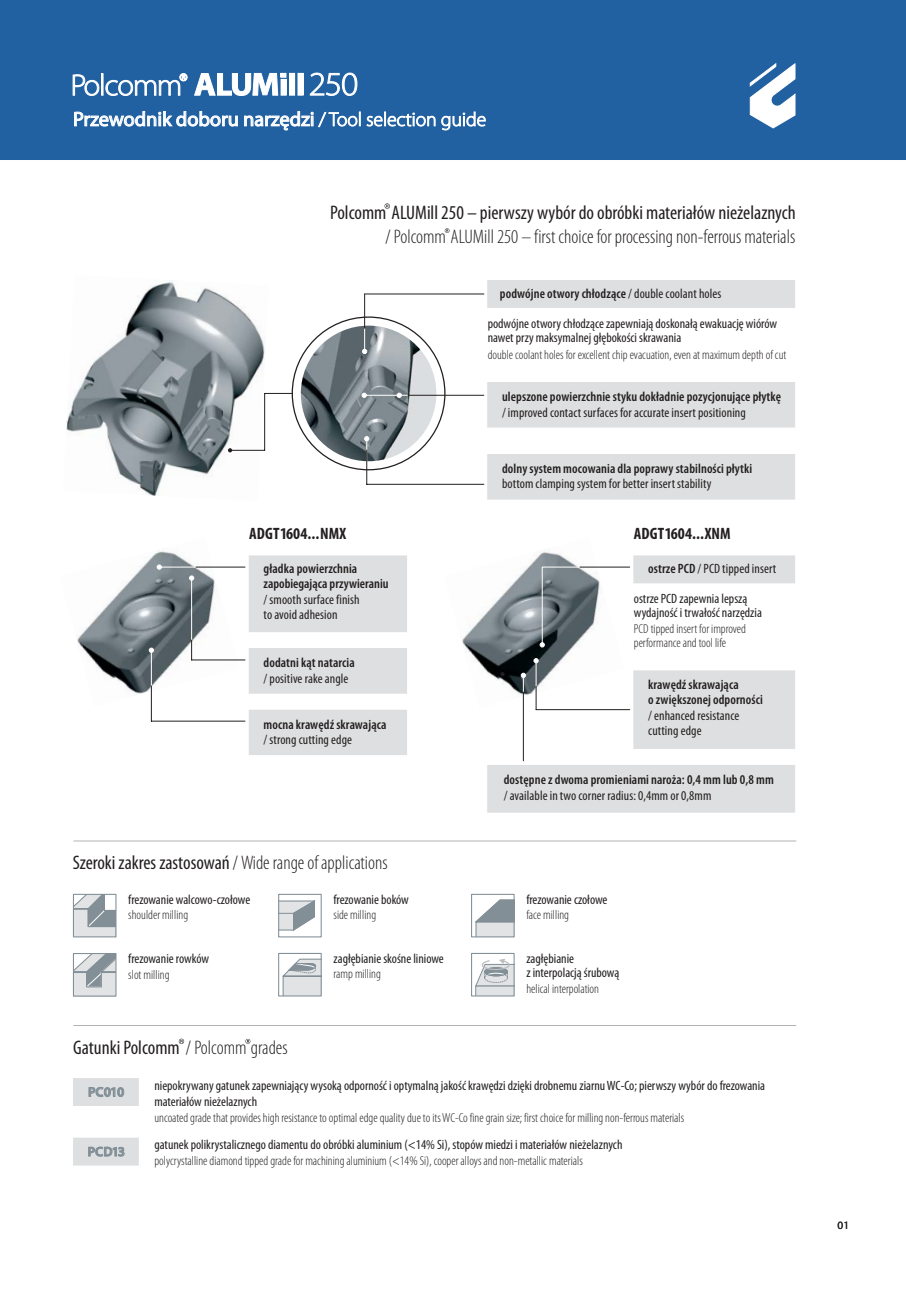
<style>
.page{position:relative;width:906px;height:1289px;background:#fff}
.page>*{position:absolute;margin:0;border:0;box-sizing:border-box;transform-origin:0 0}
.t1{font:20.25px "Myriad Pro";color:#fff}
.t2{font:300 condensed 19.65px/23.9px "Myriad Pro";color:#231f20;text-align:right}
.t3{font:condensed 19.65px "Myriad Pro";color:#231f20}
.t4{font:700 condensed 16.5px "Myriad Pro";letter-spacing:.01em;color:#231f20}
.t5{font:condensed 13.5px/15.1px "Myriad Pro";color:#231f20}
.t6{font:600 condensed 13.5px/15.6px "Myriad Pro";letter-spacing:.01em;color:#231f20}
.t7{font:600 13.2px "Myriad Pro";letter-spacing:-.005em;color:#828f97}
.t8{font:300 condensed 13.05px/13.8px "Myriad Pro";color:#231f20}
.t9{font:300 11.25px "Myriad Pro";color:#231f20}
.s1{font-weight:300;font-size:19.5px}
.s2{font-weight:400}
.s3{font-weight:600}
.s4{font-weight:300}
</style>
<div class="page">
<img style="left:77px;top:551px;width:162px;height:155px">
<img style="left:462px;top:549px;width:162px;height:159px">
<img style="left:66px;top:280px;width:203px;height:216px">
<div style="left:0;top:0;width:906px;height:159px;background:#2261a1"></div>
<svg style="left:750px;top:63px;width:46px;height:66px"></svg>
<div style="left:73px;top:1078px;width:65px;height:27px;background:#dedfe0"></div>
<div style="left:73px;top:1138px;width:65px;height:27px;background:#dedfe0"></div>
<svg style="left:73px;top:1025px;width:723px;height:1px"></svg>
<svg style="left:179px;top:1038px;width:5px;height:6px"></svg>
<svg style="left:245px;top:1038px;width:5px;height:5px"></svg>
<svg style="left:282px;top:958px;width:38px;height:36px"></svg>
<div style="left:278px;top:953px;width:44px;height:43px;border:1px solid #828f97"></div>
<svg style="left:75px;top:955px;width:39px;height:39px"></svg>
<div style="left:73px;top:953px;width:43px;height:43px;border:1px solid #828f97"></div>
<svg style="left:73px;top:841px;width:723px;height:1px"></svg>
<svg style="left:75px;top:895px;width:39px;height:40px"></svg>
<div style="left:73px;top:893px;width:43px;height:44px;border:1px solid #828f97"></div>
<svg style="left:475px;top:899px;width:38px;height:36px"></svg>
<div style="left:471px;top:893px;width:44px;height:44px;border:1px solid #828f97"></div>
<svg style="left:280px;top:900px;width:35px;height:31px"></svg>
<hr style="left:279px;top:900px;width:35px;height:1px;background:#828f97">
<div style="left:278px;top:893px;width:44px;height:44px;border:1px solid #828f97"></div>
<svg style="left:475px;top:959px;width:38px;height:35px"></svg>
<div style="left:471px;top:953px;width:44px;height:43px;border:1px solid #828f97"></div>
<svg style="left:72px;top:73px;width:116px;height:23px"></svg>
<svg style="left:310px;top:72px;width:48px;height:24px"></svg>
<div style="left:290px;top:73px;width:5px;height:22px;background:#fff"></div>
<div style="left:298px;top:73px;width:5px;height:22px;background:#fff"></div>
<svg style="left:194px;top:73px;width:92px;height:23px"></svg>
<svg style="left:385px;top:203px;width:5px;height:6px"></svg>
<svg style="left:445px;top:228px;width:5px;height:5px"></svg>
<svg style="left:292px;top:317px;width:153px;height:153px"></svg>
<img style="left:301px;top:326px;width:135px;height:135px;border-radius:50%">
<hr style="left:231px;top:450px;width:34px;height:1px;background:#231f20">
<hr style="left:264px;top:393px;width:1px;height:57px;background:#231f20">
<svg style="left:265px;top:393px;width:27px;height:1px"></svg>
<svg style="left:228px;top:448px;width:4px;height:4px"></svg>
<div style="left:249px;top:556px;width:158px;height:75px;background:#dedfe0"></div>
<hr style="left:151px;top:650px;width:1px;height:36px;background:#fff">
<svg style="left:149px;top:648px;width:5px;height:4px"></svg>
<hr style="left:191px;top:577px;width:1px;height:63px;background:#fff">
<svg style="left:189px;top:576px;width:5px;height:4px"></svg>
<div style="left:249px;top:710px;width:158px;height:44px;background:#dedfe0"></div>
<div style="left:488px;top:280px;width:307px;height:27px;background:#dedfe0"></div>
<div style="left:488px;top:383px;width:307px;height:44px;background:#dedfe0"></div>
<div style="left:488px;top:455px;width:307px;height:44px;background:#dedfe0"></div>
<svg style="left:500px;top:672px;width:5px;height:4px"></svg>
<div style="left:634px;top:556px;width:161px;height:27px;background:#dedfe0"></div>
<svg style="left:540px;top:642px;width:4px;height:5px"></svg>
<div style="left:634px;top:671px;width:161px;height:77px;background:#dedfe0"></div>
<div style="left:249px;top:649px;width:158px;height:44px;background:#dedfe0"></div>
<div style="left:488px;top:765px;width:307px;height:47px;background:#dedfe0"></div>
<svg style="left:363px;top:328px;width:4px;height:25px"></svg>
<hr style="left:364px;top:294px;width:1px;height:34px;background:#231f20">
<hr style="left:408px;top:395px;width:76px;height:1px;background:#231f20">
<hr style="left:363px;top:395px;width:45px;height:1px;background:#fff">
<svg style="left:362px;top:393px;width:4px;height:4px"></svg>
<svg style="left:365px;top:436px;width:4px;height:26px"></svg>
<hr style="left:365px;top:294px;width:119px;height:1px;background:#231f20">
<hr style="left:367px;top:484px;width:117px;height:1px;background:#231f20">
<hr style="left:367px;top:450px;width:1px;height:34px;background:#231f20">
<hr style="left:160px;top:567px;width:36px;height:1px;background:#fff">
<svg style="left:157px;top:565px;width:4px;height:4px"></svg>
<hr style="left:196px;top:567px;width:49px;height:1px;background:#231f20">
<hr style="left:151px;top:721px;width:94px;height:1px;background:#231f20">
<hr style="left:192px;top:659px;width:53px;height:1px;background:#231f20">
<svg style="left:191px;top:640px;width:1px;height:20px"></svg>
<hr style="left:151px;top:686px;width:1px;height:35px;background:#231f20">
<hr style="left:542px;top:567px;width:1px;height:77px;background:#fff">
<hr style="left:542px;top:567px;width:39px;height:1px;background:#fff">
<hr style="left:580px;top:567px;width:50px;height:1px;background:#231f20">
<svg style="left:521px;top:673px;width:5px;height:19px"></svg>
<hr style="left:523px;top:692px;width:1px;height:68px;background:#231f20">
<svg style="left:534px;top:658px;width:4px;height:51px"></svg>
<hr style="left:536px;top:709px;width:94px;height:1px;background:#231f20">
<svg style="left:397px;top:393px;width:4px;height:4px"></svg>
<p class="t1" style="left:73px;top:107px;width:415px">Przewodnik doboru narzędzi <span class="s1">/ Tool selection guide</span></p>
<p class="t2" style="left:330px;top:202px;width:467px"><span class="s2">Polcomm ALUMill 250 – pierwszy wybór do obróbki materiałów nieżelaznych </span>/ Polcomm ALUMill 250 – first choice for processing non-ferrous materials</p>
<p class="t5" style="left:488px;top:280px;width:291px;line-height:29.7px;text-indent:12px"><span class="s3">podwójne otwory chłodzące</span>/ double coolant holes<br>podwójne otwory chłodzące zapewniają doskonałą ewakuację wiórów</p>
<p class="t5" style="left:488px;top:331px;width:195px">nawet przy maksymalnej głębokości skrawania</p>
<p class="t8" style="left:488px;top:348px;width:300px">double coolant holes for excellent chip evacuation, even at maximum depth of cut</p>
<p class="t6" style="left:502px;top:390px;width:281px">ulepszone powierzchnie styku dokładnie pozycjonujące płytkę <span class="s2">/ improved contact surfaces for accurate insert positioning</span></p>
<p class="t6" style="left:502px;top:462px;width:252px;line-height:15.1px">dolny system mocowania dla poprawy stabilności płytki <span class="s2">bottom clamping system for better insert stability</span></p>
<p class="t4" style="left:249px;top:523px;width:98px">ADGT1604...NMX</p>
<p class="t4" style="left:634px;top:523px;width:98px">ADGT1604...XNM</p>
<p class="t6" style="left:264px;top:563px;width:127px;line-height:14.4px">gładka powierzchnia zapobiegająca przywieraniu</p>
<p class="t5" style="left:264px;top:593px;width:98px">/ smooth surface finish to avoid adhesion</p>
<p class="t6" style="left:264px;top:656px;width:93px">dodatni kąt natarcia <span class="s2">/ positive rake angle</span></p>
<p class="t6" style="left:264px;top:717px;width:124px">mocna krawędź skrawająca <span class="s2">/ strong cutting edge</span></p>
<p class="t2" style="left:73px;top:852px;width:316px"><span class="s2">Szeroki zakres zastosowań</span> / Wide range of applications</p>
<p class="t5" style="left:128px;top:893px;width:123px">frezowanie walcowo-czołowe</p>
<p class="t8" style="left:128px;top:909px;width:61px">shoulder milling</p>
<p class="t5" style="left:334px;top:893px;width:77px">frezowanie boków</p>
<p class="t8" style="left:334px;top:909px;width:44px">side milling</p>
<p class="t5" style="left:128px;top:952px;width:82px">frezowanie rowków</p>
<p class="t8" style="left:128px;top:968px;width:43px">slot milling</p>
<p class="t3" style="left:73px;top:1040px;width:216px">Gatunki Polcomm <span class="s4">/ Polcomm grades</span></p>
<p class="t5" style="left:334px;top:952px;width:112px">zagłębianie skośne liniowe</p>
<p class="t8" style="left:334px;top:968px;width:49px">ramp milling</p>
<p class="t5" style="left:634px;top:555px;width:144px;line-height:29.2px;text-indent:14px"><span class="s3">ostrze PCD</span> / PCD tipped insert ostrze PCD zapewnia lepszą</p>
<p class="t5" style="left:634px;top:606px;width:130px">wydajność i trwałość narzędzia</p>
<p class="t8" style="left:634px;top:623px;width:114px">PCD tipped insert for improved performance and tool life</p>
<p class="t6" style="left:648px;top:679px;width:116px;line-height:14.4px">krawędź skrawająca<br>o zwiększonej odporności</p>
<p class="t5" style="left:648px;top:709px;width:93px">/ enhanced resistance cutting edge</p>
<p class="t6" style="left:504px;top:772px;width:272px;line-height:16.5px">dostępne z dwoma promieniami naroża: 0,4 mm lub 0,8 mm <span class="s2">/ available in two corner radius: 0,4mm or 0,8mm</span></p>
<p class="t5" style="left:526px;top:893px;width:83px">frezowanie czołowe</p>
<p class="t8" style="left:526px;top:909px;width:44px">face milling</p>
<p class="t5" style="left:526px;top:952px;width:95px;line-height:14.4px">zagłębianie<br>z interpolacją śrubową</p>
<p class="t8" style="left:526px;top:982px;width:74px">helical interpolation</p>
<p class="t7" style="left:88px;top:1087px;width:38px">PC010</p>
<p class="t5" style="left:154px;top:1079px;width:612px">niepokrywany gatunek zapewniający wysoką odporność i optymalną jakość krawędzi dzięki drobnemu ziarnu WC-Co; pierwszy wybór do frezowania materiałów nieżelaznych</p>
<p class="t8" style="left:154px;top:1111px;width:531px">uncoated grade that provides high resistance to optimal edge quality due to itsWC-Co fine grain size; first choice for milling non-ferrous materials</p>
<p class="t7" style="left:88px;top:1147px;width:39px">PCD13</p>
<p class="t5" style="left:154px;top:1138px;width:470px">gatunek polikrystalicznego diamentu do obróbki aluminium (&lt;14% Si), stopów miedzi i materiałów nieżelaznych</p>
<p class="t8" style="left:154px;top:1155px;width:430px">polycrystalline diamond tipped grade for machining aluminium (&lt;14% Si), cooper alloys and non-metallic materials</p>
<p class="t9" style="left:838px;top:1218px;width:13px">01</p>
</div>
